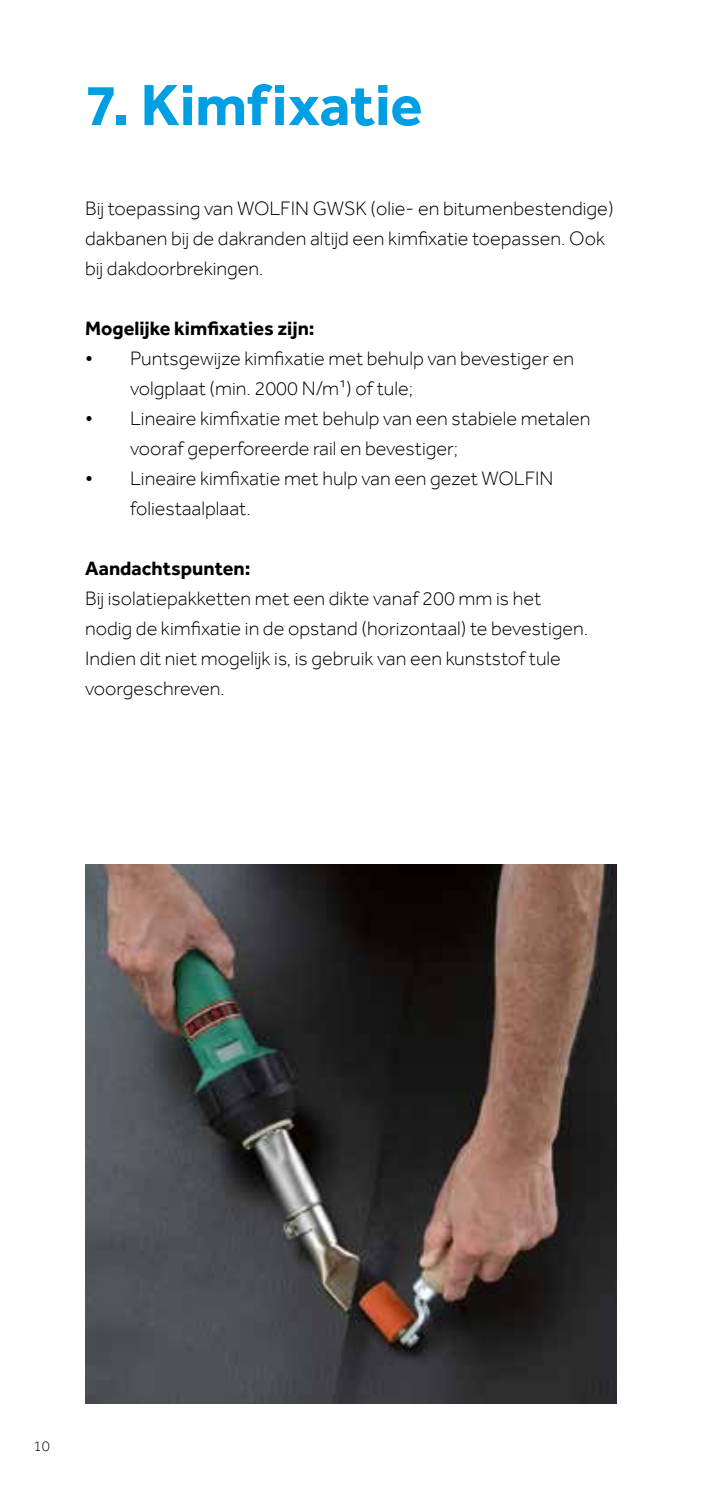
<style>
.page{position:relative;width:702px;height:1489px;background:#fff}
.page>*{position:absolute;margin:0;border:0;box-sizing:border-box;transform-origin:0 0}
.t1{font:700 60px "Effra";color:#009fe3}
.t2{font:300 20px/30px "Effra";color:#000}
.t3{font:700 20px "Effra";color:#000}
.t4{font:300 15px "Effra";color:#000}
.s1{font-weight:400}
</style>
<div class="page">
<img style="left:85px;top:864px;width:532px;height:539px">
<h1 class="t1" style="left:85px;top:68px;width:339px">7. Kimfixatie</h1>
<p class="t2" style="left:85px;top:193px;width:530px">Bij toepassing van WOLFIN GWSK (olie- en bitumenbestendige) dakbanen bij de dakranden altijd een kimfixatie toepassen. Ook bij dakdoorbrekingen.</p>
<p class="t3" style="left:85px;top:316px;width:231px">Mogelijke kimfixaties zijn:</p>
<p class="t2" style="left:130px;top:343px;width:445px;text-indent:-45px"><span class="s1">•</span> Puntsgewijze kimfixatie met behulp van bevestiger en volgplaat (min. 2000 N/m¹) of tule;</p>
<p class="t2" style="left:130px;top:403px;width:462px;text-indent:-45px"><span class="s1">•</span> Lineaire kimfixatie met behulp van een stabiele metalen vooraf geperforeerde rail en bevestiger;</p>
<p class="t2" style="left:130px;top:463px;width:425px;text-indent:-45px"><span class="s1">•</span> Lineaire kimfixatie met hulp van een gezet WOLFIN foliestaalplaat.</p>
<p class="t3" style="left:85px;top:556px;width:167px">Aandachtspunten:</p>
<p class="t2" style="left:85px;top:583px;width:504px">Bij isolatiepakketten met een dikte vanaf 200 mm is het nodig de kimfixatie in de opstand (horizontaal) te bevestigen.<br>Indien dit niet mogelijk is, is gebruik van een kunststof tule voorgeschreven.</p>
<p class="t4" style="left:34px;top:1436px;width:18px">10</p>
</div>
